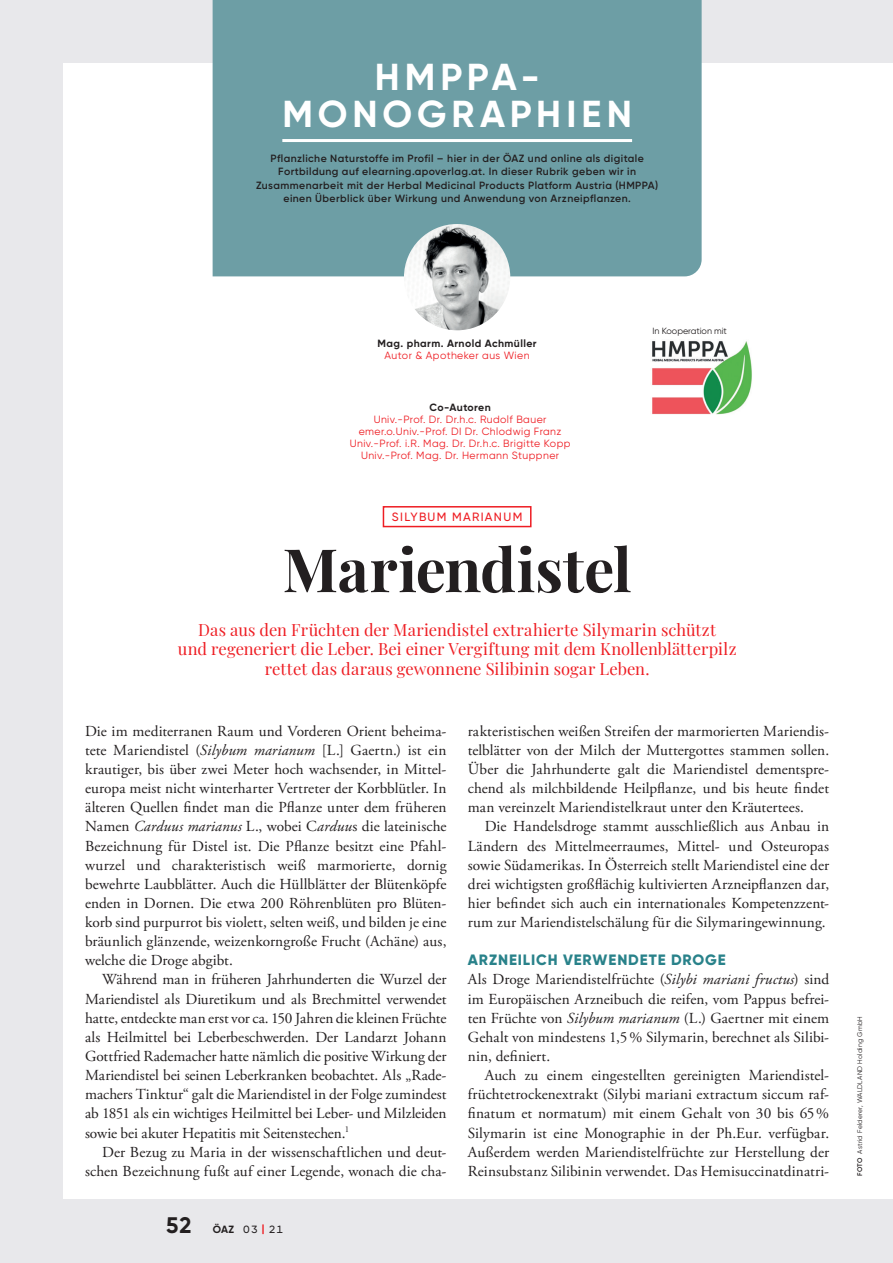
<style>
.page{position:relative;width:893px;height:1263px;background:#e8e8eb}
.page>*{position:absolute;margin:0;border:0;box-sizing:border-box;transform-origin:0 0}
.Headline_40pt{font:700 60px "Playfair Display";letter-spacing:-.005em;color:#231f20}
.t1{font:700 37.5px/37.5px "Gilroy";letter-spacing:.13em;color:#fff;text-align:center}
.Vorspann_11pt{font:16.5px "Playfair Display";letter-spacing:.005em;color:#ee1d23}
.Fließtext{font:15.3px/19.2px "Adobe Garamond Pro";letter-spacing:.005em;color:#231f20;text-align:justify}
.Zwischentitel_Gilroy{font:800 15px "Gilroy";letter-spacing:.06em;color:#29828a}
.Subhead_Square{font:500 12px "Gilroy";letter-spacing:.11em;color:#ee1d23}
.t2{font:600 10.5px/13.5px "Gilroy";letter-spacing:.04em;color:#231f20;text-align:center}
.t3{font:10.5px/12px "Gilroy";letter-spacing:.04em;color:#ee1d23;text-align:center}
.t4{font:700 10.5px/12px "Gilroy";letter-spacing:.04em;color:#231f20;text-align:center}
.t5{font:500 10.5px "Gilroy";color:#231f20}
.Quellenverzeichnis_F{font:9px "Gilroy";letter-spacing:-.005em;color:#231f20}
.t6{font:6.75px "Gilroy";letter-spacing:.03em;color:#231f20}
.s1{font-weight:400;color:#ee1d23}
.s2{font-weight:700;color:#231f20}
.s3{font-style:italic}
.s4{font-weight:700;font-size:22.5px}
.s5{font-weight:700}
.s6{font-weight:700;color:#ee1d23}
.s7{font-weight:600}
</style>
<div class="page">
<div style="left:64px;top:64px;width:829px;height:1135px;background:#fff"></div>
<div style="left:213px;top:0;width:489px;height:276px;background:#6d9ea5"></div>
<div style="left:383px;top:506px;width:148px;height:21px;border:2px solid #ee1d23"></div>
<hr style="left:282px;top:139px;width:350px;height:3px;background:#fff">
<img style="left:652px;top:341px;width:100px;height:74px">
<img style="left:404px;top:224px;width:106px;height:106px;border-radius:53px">
<p class="t1" style="left:282px;top:57px;width:351px">HMPPA-<br>MONOGRAPHIEN</p>
<p class="t2" style="left:256px;top:151px;width:404px">Pflanzliche Naturstoffe im Profil – hier in der ÖAZ und online als digitale Fortbildung auf elearning.apoverlag.at. In dieser Rubrik geben wir in Zusammenarbeit mit der Herbal Medicinal Products Platform Austria (HMPPA) einen Überblick über Wirkung und Anwendung von Arzneipflanzen.</p>
<p class="t4" style="left:377px;top:337px;width:161px">Mag. pharm. Arnold Achmüller<br><span class="s1">Autor &amp; Apotheker aus Wien</span></p>
<p class="t3" style="left:374px;top:401px;width:174px"><span class="s2">Co-Autoren<br></span>Univ.-Prof. Dr. Dr.h.c. Rudolf Bauer</p>
<p class="t3" style="left:359px;top:425px;width:204px">emer.o.Univ.-Prof. DI Dr. Chlodwig Franz</p>
<p class="t3" style="left:350px;top:437px;width:222px">Univ.-Prof. i.R. Mag. Dr. Dr.h.c. Brigitte Kopp</p>
<p class="t3" style="left:361px;top:449px;width:200px">Univ.-Prof. Mag. Dr. Hermann Stuppner</p>
<p class="Subhead_Square" style="left:392px;top:509px;width:132px">SILYBUM MARIANUM</p>
<p class="Quellenverzeichnis_F" style="left:653px;top:325px;width:76px">In Kooperation mit</p>
<p class="Headline_40pt" style="left:283px;top:522px;width:351px">Mariendistel</p>
<p class="Vorspann_11pt" style="left:198px;top:616px;width:519px">Das aus den Früchten der Mariendistel extrahierte Silymarin schützt</p>
<p class="Vorspann_11pt" style="left:178px;top:636px;width:560px">und regeneriert die Leber. Bei einer Vergiftung mit dem Knollenblätterpilz</p>
<p class="Vorspann_11pt" style="left:265px;top:655px;width:386px">rettet das daraus gewonnene Silibinin sogar Leben.</p>
<p class="Fließtext" style="left:85px;top:722px;width:363px">Die im mediterranen Raum und Vorderen Orient beheima&shy;tete Mariendistel (<span class="s3">Silybum marianum</span> [L.] Gaertn.) ist ein krautiger, bis über zwei Meter hoch wachsender, in Mittel&shy;europa meist nicht winterharter Vertreter der Korbblütler. In älteren Quellen findet man die Pflanze unter dem früheren Namen <span class="s3">Carduus marianus</span> L., wobei C<span class="s3">arduu</span>s die lateinische Bezeichnung für Distel ist. Die Pflanze besitzt eine Pfahl&shy;wurzel und charakteristisch weiß marmorierte, dornig bewehrte Laubblätter. Auch die Hüllblätter der Blütenköpfe enden in Dornen. Die etwa 200 Röhrenblüten pro Blüten&shy;korb sind purpurrot bis violett, selten weiß, und bilden je eine bräunlich glänzende, weizenkorngroße Frucht (Achäne) aus, welche die Droge abgibt.</p>
<p class="Fließtext" style="left:85px;top:970px;width:363px;text-indent:17px">Während man in früheren Jahrhunderten die Wurzel der Mariendistel als Diuretikum und als Brechmittel verwendet hatte, entdeckte man erst vor ca. 150 Jahren die kleinen Früchte als Heilmittel bei Leberbeschwerden. Der Landarzt Johann Gottfried Rademacher hatte nämlich die positive Wirkung der Mariendistel bei seinen Leberkranken beobachtet. Als „Rade&shy;machers Tinktur“ galt die Mariendistel in der Folge zumindest ab 1851 als ein wichtiges Heilmittel bei Leber- und Milzleiden sowie bei akuter Hepatitis mit Seitenstechen.<sup>1</sup></p>
<p class="Fließtext" style="left:85px;top:1143px;width:363px;text-align:right">Der Bezug zu Maria in der wissenschaftlichen und deut&shy;schen Bezeichnung fußt auf einer Legende, wonach die cha-</p>
<p class="t5" style="left:166px;top:1223px;width:118px"><span class="s4">52</span> <span class="s5">ÖAZ</span> 03 <span class="s6">|</span> 21</p>
<p class="Fließtext" style="left:468px;top:722px;width:363px">rakteristischen weißen Streifen der marmorierten Mariendis&shy;telblätter von der Milch der Muttergottes stammen sollen.<br>Über die Jahrhunderte galt die Mariendistel dementspre&shy;chend als milchbildende Heilpflanze, und bis heute findet man vereinzelt Mariendistelkraut unter den Kräutertees.</p>
<p class="Fließtext" style="left:468px;top:817px;width:363px;text-indent:17px">Die Handelsdroge stammt ausschließlich aus Anbau in Ländern des Mittelmeerraumes, Mittel- und Osteuropas sowie Südamerikas. In Österreich stellt Mariendistel eine der drei wichtigsten großflächig kultivierten Arzneipflanzen dar, hier befindet sich auch ein internationales Kompetenzzent&shy;rum zur Mariendistelschälung für die Silymaringewinnung.</p>
<p class="Zwischentitel_Gilroy" style="left:468px;top:950px;width:260px">ARZNEILICH VERWENDETE DROGE</p>
<p class="Fließtext" style="left:468px;top:970px;width:363px">Als Droge Mariendistelfrüchte (<span class="s3">Silybi mariani fructus</span>) sind im Europäischen Arzneibuch die reifen, vom Pappus befrei&shy;ten Früchte von <span class="s3">Silybum marianum</span> (L.) Gaertner mit einem Gehalt von mindestens 1,5% Silymarin, berechnet als Silibi&shy;nin, definiert.</p>
<p class="Fließtext" style="left:468px;top:1066px;width:363px;text-indent:17px">Auch zu einem eingestellten gereinigten Mariendistel&shy;früchtetrockenextrakt (Silybi mariani extractum siccum raf&shy;finatum et normatum) mit einem Gehalt von 30 bis 65% Silymarin ist eine Monographie in der Ph.Eur. verfügbar.<br>Außerdem werden Mariendistelfrüchte zur Herstellung der Reinsubstanz Silibinin verwendet. Das Hemisuccinatdinatri-</p>
<p class="t6" style="left:856px;top:1176px;width:161px;rotate:-90deg"><span class="s7">FOTO</span> Astrid Felderer, WALDLAND Holding GmbH</p>
</div>
